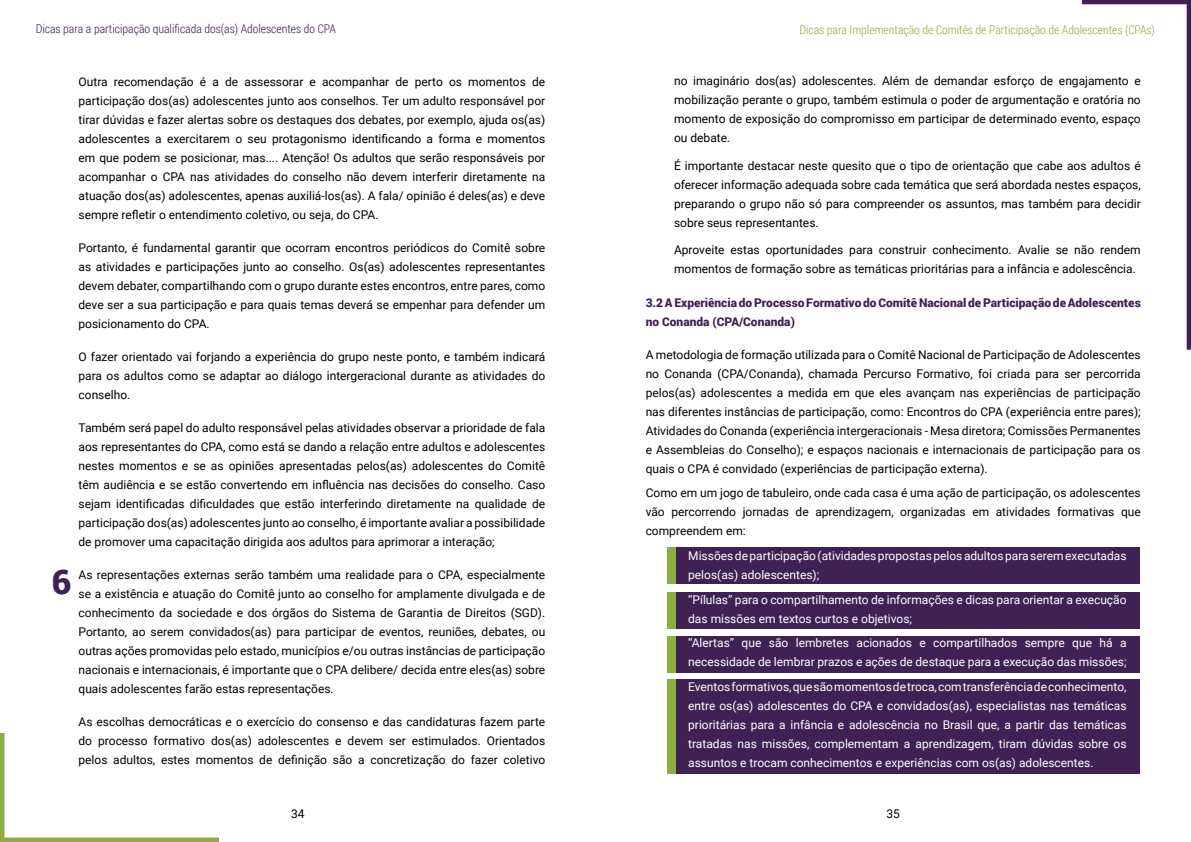
<style>
.page{position:relative;width:1191px;height:842px;background:#fff}
.page>*{position:absolute;margin:0;border:0;box-sizing:border-box;transform-origin:0 0}
.t1{font:900 34px "Roboto";color:#3f2154}
.t2{font:12px/19px "Roboto";color:#000;text-align:justify}
.t3{font:12px/19px "Roboto";color:#fff}
.t4{font:900 12px/19px "Roboto";color:#3f2154}
.t5{font:300 12px "Roboto Condensed";color:#8fae42}
.t6{font:300 12px "Roboto Condensed";color:#3f2154}
</style>
<div class="page">
<svg style="left:1082px;top:1px;width:109px;height:349px"></svg>
<hr style="left:1082px;top:0;width:109px;height:1px;background:#3f2154">
<svg style="left:1px;top:733px;width:218px;height:108px"></svg>
<hr style="left:0;top:841px;width:219px;height:1px;background:#8fae42">
<hr style="left:0;top:733px;width:1px;height:109px;background:#8fae42">
<div style="left:667px;top:547px;width:472px;height:37px;background:#3f2154"></div>
<div style="left:667px;top:547px;width:8px;height:37px;background:#8fae42"></div>
<div style="left:667px;top:591px;width:472px;height:37px;background:#3f2154"></div>
<div style="left:667px;top:591px;width:8px;height:37px;background:#8fae42"></div>
<div style="left:667px;top:636px;width:472px;height:36px;background:#3f2154"></div>
<div style="left:667px;top:636px;width:8px;height:36px;background:#8fae42"></div>
<div style="left:667px;top:680px;width:472px;height:94px;background:#3f2154"></div>
<div style="left:667px;top:680px;width:8px;height:94px;background:#8fae42"></div>
<p class="t6" style="left:36px;top:20px;width:302px">Dicas para a participação qualificada dos(as) Adolescentes do CPA</p>
<p class="t5" style="left:799px;top:21px;width:357px">Dicas para Implementação de Comitês de Participação de Adolescentes (CPAs)</p>
<h1 class="t1" style="left:52px;top:558px;width:21px">6</h1>
<p class="t2" style="left:79px;top:71px;width:468px">Outra recomendação é a de assessorar e acompanhar de perto os momentos de participação dos(as) adolescentes junto aos conselhos. Ter um adulto responsável por tirar dúvidas e fazer alertas sobre os destaques dos debates, por exemplo, ajuda os(as) adolescentes a exercitarem o seu protagonismo identificando a forma e momentos em que podem se posicionar, mas.... Atenção! Os adultos que serão responsáveis por acompanhar o CPA nas atividades do conselho não devem interferir diretamente na atuação dos(as) adolescentes, apenas auxiliá-los(as). A fala/ opinião é deles(as) e deve sempre refletir o entendimento coletivo, ou seja, do CPA.</p>
<p class="t2" style="left:79px;top:237px;width:468px">Portanto, é fundamental garantir que ocorram encontros periódicos do Comitê sobre as atividades e participações junto ao conselho. Os(as) adolescentes representantes devem debater, compartilhando com o grupo durante estes encontros, entre pares, como deve ser a sua participação e para quais temas deverá se empenhar para defender um posicionamento do CPA.</p>
<p class="t2" style="left:79px;top:347px;width:468px">O fazer orientado vai forjando a experiência do grupo neste ponto, e também indicará para os adultos como se adaptar ao diálogo intergeracional durante as atividades do conselho.</p>
<p class="t2" style="left:79px;top:418px;width:468px">Também será papel do adulto responsável pelas atividades observar a prioridade de fala aos representantes do CPA, como está se dando a relação entre adultos e adolescentes nestes momentos e se as opiniões apresentadas pelos(as) adolescentes do Comitê têm audiência e se estão convertendo em influência nas decisões do conselho. Caso sejam identificadas dificuldades que estão interferindo diretamente na qualidade de participação dos(as) adolescentes junto ao conselho, é importante avaliar a possibilidade de promover uma capacitação dirigida aos adultos para aprimorar a interação;</p>
<p class="t2" style="left:79px;top:565px;width:468px">As representações externas serão também uma realidade para o CPA, especialmente se a existência e atuação do Comitê junto ao conselho for amplamente divulgada e de conhecimento da sociedade e dos órgãos do Sistema de Garantia de Direitos (SGD).<br>Portanto, ao serem convidados(as) para participar de eventos, reuniões, debates, ou outras ações promovidas pelo estado, municípios e/ou outras instâncias de participação nacionais e internacionais, é importante que o CPA delibere/ decida entre eles(as) sobre quais adolescentes farão estas representações.</p>
<p class="t2" style="left:79px;top:712px;width:468px">As escolhas democráticas e o exercício do consenso e das candidaturas fazem parte do processo formativo dos(as) adolescentes e devem ser estimulados. Orientados pelos adultos, estes momentos de definição são a concretização do fazer coletivo</p>
<p class="t2" style="left:674px;top:71px;width:468px">no imaginário dos(as) adolescentes. Além de demandar esforço de engajamento e mobilização perante o grupo, também estimula o poder de argumentação e oratória no momento de exposição do compromisso em participar de determinado evento, espaço ou debate.</p>
<p class="t2" style="left:674px;top:156px;width:468px">É importante destacar neste quesito que o tipo de orientação que cabe aos adultos é oferecer informação adequada sobre cada temática que será abordada nestes espaços, preparando o grupo não só para compreender os assuntos, mas também para decidir sobre seus representantes.</p>
<p class="t2" style="left:674px;top:240px;width:468px">Aproveite estas oportunidades para construir conhecimento. Avalie se não rendem momentos de formação sobre as temáticas prioritárias para a infância e adolescência.</p>
<p class="t4" style="left:645px;top:292px;width:496px">3.2A Experiência do Processo Formativo do Comitê Nacional de Participação de Adolescentes no Conanda (CPA/Conanda)</p>
<p class="t2" style="left:645px;top:345px;width:496px">A metodologia de formação utilizada para o Comitê Nacional de Participação de Adolescentes no Conanda (CPA/Conanda), chamada Percurso Formativo, foi criada para ser percorrida pelos(as) adolescentes a medida em que eles avançam nas experiências de participação nas diferentes instâncias de participação, como: Encontros do CPA (experiência entre pares); Atividades do Conanda (experiência intergeracionais - Mesa diretora; Comissões Permanentes e Assembleias do Conselho); e espaços nacionais e internacionais de participação para os quais o CPA é convidado (experiências de participação externa).</p>
<p class="t2" style="left:645px;top:483px;width:496px">Como em um jogo de tabuleiro, onde cada casa é uma ação de participação, os adolescentes vão percorrendo jornadas de aprendizagem, organizadas em atividades formativas que compreendem em:</p>
<p class="t3" style="left:688px;top:546px;width:440px">Missões de participação (atividades propostas pelos adultos para serem executadas pelos(as) adolescentes);</p>
<p class="t3" style="left:688px;top:589px;width:440px">“Pílulas” para o compartilhamento de informações e dicas para orientar a execução das missões em textos curtos e objetivos;</p>
<p class="t3" style="left:688px;top:633px;width:440px">“Alertas” que são lembretes acionados e compartilhados sempre que há a necessidade de lembrar prazos e ações de destaque para a execução das missões;</p>
<p class="t3" style="left:688px;top:677px;width:440px;text-align:justify">Eventos formativos, que são momentos de troca, com transferência de conhecimento, entre os(as) adolescentes do CPA e convidados(as), especialistas nas temáticas prioritárias para a infância e adolescência no Brasil que, a partir das temáticas tratadas nas missões, complementam a aprendizagem, tiram dúvidas sobre os assuntos e trocam conhecimentos e experiências com os(as) adolescentes.</p>
<p class="t2" style="left:291px;top:804px;width:15px">34</p>
<p class="t2" style="left:886px;top:804px;width:15px">35</p>
</div>
